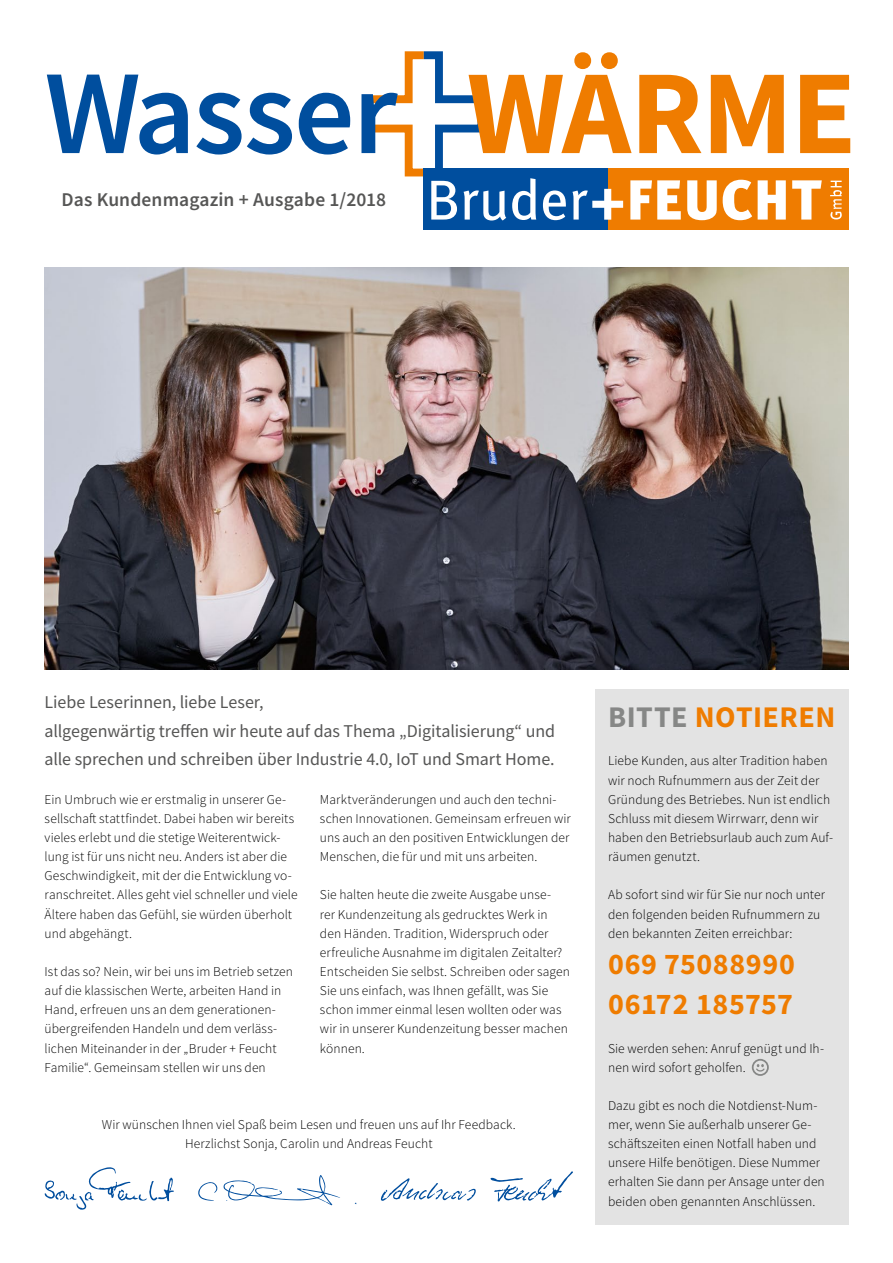
<style>
.page{position:relative;width:893px;height:1263px;background:#fff}
.page>*{position:absolute;margin:0;border:0;box-sizing:border-box;transform-origin:0 0}
._1_Head{font:700 30px "Source Sans Pro";letter-spacing:.02em;color:#ef7c00}
._4_Copy{font:700 30px "Source Sans Pro";letter-spacing:.01em;color:#ef7c00}
.t1{font:600 19.5px "Source Sans Pro";letter-spacing:.005em;color:#565655}
._2_Subhead{font:18px/28.7px "Source Sans Pro";letter-spacing:-.005em;color:#565655}
._4_Copy-2{font:300 13.5px/19.2px "Source Sans Pro";letter-spacing:.005em;color:#000}
.s1{color:#868786}
</style>
<div class="page">
<div style="left:424px;top:169px;width:184px;height:61px;background:#004e9e"></div>
<div style="left:608px;top:169px;width:240px;height:61px;background:#ef7c00"></div>
<svg style="left:47px;top:51px;width:803px;height:169px"></svg>
<img style="left:45px;top:268px;width:803px;height:402px">
<div style="left:595px;top:689px;width:253px;height:536px;background:#e3e3e3"></div>
<svg style="left:45px;top:1167px;width:129px;height:43px"></svg>
<svg style="left:381px;top:1178px;width:95px;height:23px"></svg>
<svg style="left:490px;top:1171px;width:83px;height:30px"></svg>
<svg style="left:198px;top:1182px;width:19px;height:19px"></svg>
<svg style="left:224px;top:1175px;width:116px;height:30px"></svg>
<svg style="left:752px;top:1059px;width:17px;height:17px"></svg>
<p class="t1" style="left:62px;top:187px;width:326px">Das Kundenmagazin + Ausgabe 1/2018</p>
<p class="_2_Subhead" style="left:45px;top:688px;width:220px">Liebe Leserinnen, liebe Leser,</p>
<p class="_2_Subhead" style="left:45px;top:716px;width:512px">allgegenwärtig treffen wir heute auf das Thema „Digitalisierung“ und alle sprechen und schreiben über Industrie 4.0, IoT und Smart Home.</p>
<p class="_4_Copy-2" style="left:45px;top:790px;width:254px">Ein Umbruch wie er erstmalig in unserer Ge&shy;sellschaft stattfindet. Dabei haben wir bereits vieles erlebt und die stetige Weiterentwick&shy;lung ist für uns nicht neu. Anders ist aber die Geschwindigkeit, mit der die Entwicklung vo&shy;ranschreitet. Alles geht viel schneller und viele Ältere haben das Gefühl, sie würden überholt und abgehängt.</p>
<p class="_4_Copy-2" style="left:45px;top:962px;width:250px">Ist das so? Nein, wir bei uns im Betrieb setzen auf die klassischen Werte, arbeiten Hand in Hand, erfreuen uns an dem generationen&shy;übergreifenden Handeln und dem verläss&shy;lichen Miteinander in der „Bruder + Feucht Familie“. Gemeinsam stellen wir uns den</p>
<p class="_4_Copy-2" style="left:320px;top:790px;width:252px">Marktveränderungen und auch den techni&shy;schen Innovationen. Gemeinsam erfreuen wir uns auch an den positiven Entwicklungen der Menschen, die für und mit uns arbeiten.</p>
<p class="_4_Copy-2" style="left:320px;top:885px;width:251px">Sie halten heute die zweite Ausgabe unse-<br>rer Kundenzeitung als gedrucktes Werk in den Händen. Tradition, Widerspruch oder erfreuliche Ausnahme im digitalen Zeitalter?<br>Entscheiden Sie selbst. Schreiben oder sagen Sie uns einfach, was Ihnen gefällt, was Sie schon immer einmal lesen wollten oder was wir in unserer Kundenzeitung besser machen können.</p>
<p class="_4_Copy-2" style="left:102px;top:1115px;width:415px">Wir wünschen Ihnen viel Spaß beim Lesen und freuen uns auf Ihr Feedback.</p>
<p class="_4_Copy-2" style="left:185px;top:1134px;width:249px">Herzlichst Sonja, Carolin und Andreas Feucht</p>
<p class="_1_Head" style="left:608px;top:697px;width:229px"><span class="s1">BITTE</span> NOTIEREN</p>
<p class="_4_Copy-2" style="left:608px;top:751px;width:227px">Liebe Kunden, aus alter Tradition haben wir noch Rufnummern aus der Zeit der Gründung des Betriebes. Nun ist endlich Schluss mit diesem Wirrwarr, denn wir haben den Betriebsurlaub auch zum Auf&shy;räumen genutzt.</p>
<p class="_4_Copy-2" style="left:608px;top:885px;width:219px">Ab sofort sind wir für Sie nur noch unter den folgenden beiden Rufnummern zu den bekannten Zeiten erreichbar:</p>
<p class="_1_Head" style="left:608px;top:943px;width:188px">069 75088990</p>
<p class="_4_Copy" style="left:608px;top:984px;width:186px">06172 185757</p>
<p class="_4_Copy-2" style="left:608px;top:1038px;width:218px">Sie werden sehen: Anruf genügt und Ih&shy;nen wird sofort geholfen.</p>
<p class="_4_Copy-2" style="left:608px;top:1096px;width:218px">Dazu gibt es noch die Notdienst-Num&shy;mer, wenn Sie außerhalb unserer Ge&shy;schäftszeiten einen Notfall haben und unsere Hilfe benötigen. Diese Nummer erhalten Sie dann per Ansage unter den beiden oben genannten Anschlüssen.</p>
</div>
